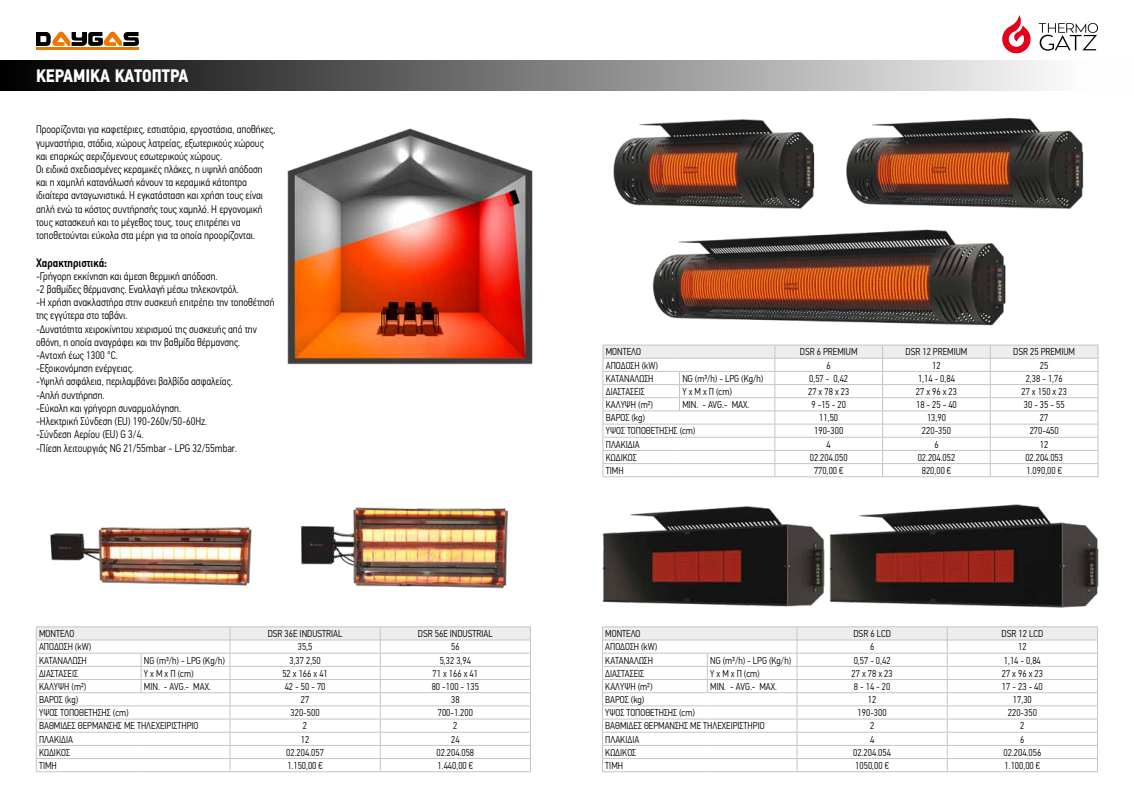
<style>
.page{position:relative;width:1134px;height:808px;background:#fff}
.page>*{position:absolute;margin:0;border:0;box-sizing:border-box;transform-origin:0 0}
.t1{font:700 18px "PF Din Text Cond Pro";color:#fff}
.t2{font:500 12px "PF Din Text Cond Pro";color:#000}
.t3{font:300 11px/13.2px "PF Din Text Cond Pro";color:#000}
.t4{font:300 10px "PF Din Text Cond Pro";color:#000}
</style>
<div class="page">
<svg style="left:1039px;top:23px;width:59px;height:28px"></svg>
<svg style="left:1002px;top:15px;width:28px;height:38px"></svg>
<svg style="left:36px;top:31px;width:103px;height:15px"></svg>
<hr style="left:36px;top:48px;width:103px;height:2px;background:#ed7703">
<div style="left:0;top:60px;width:1134px;height:31px;background:linear-gradient(to right,#000,#fff)"></div>
<img style="left:50px;top:527px;width:202px;height:59px">
<img style="left:301px;top:507px;width:207px;height:82px">
<svg style="left:602px;top:627px;width:496px;height:144px"></svg>
<hr style="left:602px;top:771px;width:105px;height:1px;background:#c4c5c6">
<hr style="left:707px;top:771px;width:90px;height:1px;background:#c4c5c6">
<hr style="left:797px;top:771px;width:150px;height:1px;background:#c4c5c6">
<hr style="left:947px;top:771px;width:151px;height:1px;background:#c4c5c6">
<hr style="left:36px;top:771px;width:105px;height:1px;background:#c4c5c6">
<hr style="left:141px;top:771px;width:89px;height:1px;background:#c4c5c6">
<hr style="left:230px;top:771px;width:150px;height:1px;background:#c4c5c6">
<hr style="left:380px;top:771px;width:151px;height:1px;background:#c4c5c6">
<svg style="left:36px;top:627px;width:495px;height:144px"></svg>
<hr style="left:380px;top:640px;width:151px;height:1px;background:#c4c5c6">
<img style="left:283px;top:64px;width:258px;height:301px">
<img style="left:602px;top:506px;width:186px;height:101px">
<img style="left:788px;top:504px;width:311px;height:104px">
<hr style="left:603px;top:476px;width:76px;height:1px;background:#c4c5c6">
<hr style="left:679px;top:476px;width:96px;height:1px;background:#c4c5c6">
<hr style="left:775px;top:476px;width:107px;height:1px;background:#c4c5c6">
<hr style="left:882px;top:476px;width:108px;height:1px;background:#c4c5c6">
<hr style="left:990px;top:476px;width:108px;height:1px;background:#c4c5c6">
<svg style="left:603px;top:345px;width:496px;height:131px"></svg>
<hr style="left:990px;top:358px;width:108px;height:1px;background:#c4c5c6">
<img style="left:652px;top:229px;width:354px;height:97px">
<img style="left:613px;top:119px;width:202px;height:90px">
<img style="left:846px;top:117px;width:238px;height:92px">
<h1 class="t1" style="left:36px;top:65px;width:154px">KEΡΑΜΙΚΑ ΚΑΤΟΠΤΡΑ</h1>
<p class="t3" style="left:36px;top:123px;width:241px">Προορίζονται για καφετέριες, εστιατόρια, εργοστάσια, αποθήκες, γυμναστήρια, στάδια, χώρους λατρείας, εξωτερικούς χώρους και επαρκώς αεριζόμενους εσωτερικούς χώρους.<br>Οι ειδικά σχεδιασμένες κεραμικές πλάκες, η υψηλή απόδοση και η χαμηλή κατανάλωσή κάνουν τα κεραμικά κάτοπτρα ιδιαίτερα ανταγωνιστικά. Η εγκατάσταση και χρήση τους είναι απλή ενώ τα κόστος συντήρησής τους χαμηλό. Η εργονομική τους κατασκευή και το μέγεθος τους, τους επιτρέπει να τοποθετούνται εύκολα στα μέρη για τα οποία προορίζονται.</p>
<p class="t2" style="left:36px;top:255px;width:73px">Χαρακτηριστικά:</p>
<p class="t3" style="left:36px;top:270px;width:240px">-Γρήγορη εκκίνηση και άμεση θερμική απόδοση.<br>-2 βαθμίδες θέρμανσης. Εναλλαγή μέσω τηλεκοντρόλ.<br>-Η χρήση ανακλαστήρα στην συσκευή επιτρέπει την τοποθέτησή της εγγύτερα στο ταβάνι.<br>-Δυνατότητα χειροκίνητου χειρισμού της συσκευής από την οθόνη, η οποία αναγράφει και την βαθμίδα θέρμανσης.<br>-Αντοχή έως 1300 °C.<br>-Εξοικονόμηση ενέργειας.<br>-Υψηλή ασφάλεια, περιλαμβάνει βαλβίδα ασφαλείας.<br>-Απλή συντήρηση.<br>-Εύκολη και γρήγορη συναρμολόγηση.<br>-Ηλεκτρική Σύνδεση (EU) 190-260v/50-60Hz.<br>-Σύνδεση Αερίου (EU) G 3/4.<br>-Πίεση λειτουργιάς NG 21/55mbar - LPG 32/55mbar.</p>
<p class="t4" style="left:39px;top:628px;width:37px">ΜΟΝΤΕΛΟ</p>
<p class="t4" style="left:268px;top:628px;width:76px">DSR 36E INDUSTRIAL</p>
<p class="t4" style="left:418px;top:628px;width:76px">DSR 56E INDUSTRIAL</p>
<p class="t4" style="left:39px;top:641px;width:54px">ΑΠΟΔΟΣΗ (kW)</p>
<p class="t4" style="left:298px;top:641px;width:16px">35,5</p>
<p class="t4" style="left:451px;top:641px;width:10px">56</p>
<p class="t4" style="left:39px;top:654px;width:49px">ΚΑΤΑΝΑΛΩΣΗ</p>
<p class="t4" style="left:144px;top:654px;width:82px">NG (m3/h) - LPG (Kg/h)</p>
<p class="t4" style="left:289px;top:654px;width:33px">3,37 2,50</p>
<p class="t4" style="left:440px;top:654px;width:33px">5,32 3,94</p>
<p class="t4" style="left:39px;top:667px;width:40px">ΔΙΑΣΤΑΣΕΙΣ</p>
<p class="t4" style="left:144px;top:667px;width:51px">Υ χ Μ χ Π (cm)</p>
<p class="t4" style="left:282px;top:667px;width:47px">52 χ 166 χ 41</p>
<p class="t4" style="left:433px;top:667px;width:47px">71 χ 166 χ 41</p>
<p class="t4" style="left:39px;top:681px;width:49px">ΚΑΛΥΨΗ (m2)</p>
<p class="t4" style="left:144px;top:681px;width:68px">MIN. - AVG.- MAX.</p>
<p class="t4" style="left:285px;top:681px;width:42px">42 - 50 - 70</p>
<p class="t4" style="left:432px;top:681px;width:49px">80 -100 - 135</p>
<p class="t4" style="left:39px;top:694px;width:41px">ΒΑΡΟΣ (kg)</p>
<p class="t4" style="left:301px;top:694px;width:10px">27</p>
<p class="t4" style="left:451px;top:694px;width:10px">38</p>
<p class="t4" style="left:39px;top:707px;width:91px">ΥΨΟΣ ΤΟΠΟΘΕΤΗΣΗΣ (cm)</p>
<p class="t4" style="left:291px;top:707px;width:31px">320-500</p>
<p class="t4" style="left:438px;top:707px;width:37px">700-1.200</p>
<p class="t4" style="left:39px;top:720px;width:161px">ΒΑΘΜΙΔΕΣ ΘΕΡΜΑΝΣΗΣ ΜΕ ΤΗΛΕΧΕΙΡΙΣΤΗΡΙΟ</p>
<p class="t4" style="left:303px;top:720px;width:6px">2</p>
<p class="t4" style="left:453px;top:720px;width:6px">2</p>
<p class="t4" style="left:39px;top:733px;width:35px">ΠΛΑΚΙΔΙΑ</p>
<p class="t4" style="left:301px;top:733px;width:10px">12</p>
<p class="t4" style="left:451px;top:733px;width:10px">24</p>
<p class="t4" style="left:39px;top:746px;width:32px">ΚΩΔΙΚΟΣ</p>
<p class="t4" style="left:286px;top:746px;width:39px">02.204.057</p>
<p class="t4" style="left:436px;top:746px;width:39px">02.204.058</p>
<p class="t4" style="left:39px;top:760px;width:19px">ΤΙΜΗ</p>
<p class="t4" style="left:287px;top:760px;width:37px">1.150,00 €</p>
<p class="t4" style="left:438px;top:760px;width:37px">1.440,00 €</p>
<p class="t4" style="left:606px;top:346px;width:37px">ΜΟΝΤΕΛΟ</p>
<p class="t4" style="left:800px;top:346px;width:59px">DSR 6 PREMIUM</p>
<p class="t4" style="left:905px;top:346px;width:63px">DSR 12 PREMIUM</p>
<p class="t4" style="left:1013px;top:346px;width:63px">DSR 25 PREMIUM</p>
<p class="t4" style="left:606px;top:359px;width:54px">ΑΠΟΔΟΣΗ (kW)</p>
<p class="t4" style="left:826px;top:359px;width:6px">6</p>
<p class="t4" style="left:932px;top:359px;width:10px">12</p>
<p class="t4" style="left:1040px;top:359px;width:10px">25</p>
<p class="t4" style="left:606px;top:373px;width:49px">ΚΑΤΑΝΑΛΩΣΗ</p>
<p class="t4" style="left:682px;top:373px;width:82px">NG (m3/h) - LPG (Kg/h)</p>
<p class="t4" style="left:809px;top:373px;width:40px">0,57 - 0,42</p>
<p class="t4" style="left:918px;top:373px;width:38px">1,14 - 0,84</p>
<p class="t4" style="left:1026px;top:373px;width:38px">2,38 - 1,76</p>
<p class="t4" style="left:606px;top:386px;width:40px">ΔΙΑΣΤΑΣΕΙΣ</p>
<p class="t4" style="left:682px;top:386px;width:51px">Υ χ Μ χ Π (cm)</p>
<p class="t4" style="left:808px;top:386px;width:43px">27 χ 78 χ 23</p>
<p class="t4" style="left:916px;top:386px;width:43px">27 χ 96 χ 23</p>
<p class="t4" style="left:1021px;top:386px;width:47px">27 χ 150 χ 23</p>
<p class="t4" style="left:606px;top:399px;width:49px">ΚΑΛΥΨΗ (m2)</p>
<p class="t4" style="left:682px;top:399px;width:68px">MIN. - AVG.- MAX.</p>
<p class="t4" style="left:811px;top:399px;width:36px">9 -15 - 20</p>
<p class="t4" style="left:916px;top:399px;width:42px">18 - 25 - 40</p>
<p class="t4" style="left:1024px;top:399px;width:42px">30 - 35 - 55</p>
<p class="t4" style="left:606px;top:412px;width:41px">ΒΑΡΟΣ (kg)</p>
<p class="t4" style="left:819px;top:412px;width:20px">11,50</p>
<p class="t4" style="left:927px;top:412px;width:20px">13,90</p>
<p class="t4" style="left:1040px;top:412px;width:10px">27</p>
<p class="t4" style="left:606px;top:425px;width:91px">ΥΨΟΣ ΤΟΠΟΘΕΤΗΣΗΣ (cm)</p>
<p class="t4" style="left:814px;top:425px;width:31px">190-300</p>
<p class="t4" style="left:922px;top:425px;width:31px">220-350</p>
<p class="t4" style="left:1030px;top:425px;width:31px">270-450</p>
<p class="t4" style="left:606px;top:438px;width:35px">ΠΛΑΚΙΔΙΑ</p>
<p class="t4" style="left:827px;top:438px;width:6px">4</p>
<p class="t4" style="left:934px;top:438px;width:6px">6</p>
<p class="t4" style="left:1040px;top:438px;width:10px">12</p>
<p class="t4" style="left:606px;top:452px;width:32px">ΚΩΔΙΚΟΣ</p>
<p class="t4" style="left:810px;top:452px;width:39px">02.204.050</p>
<p class="t4" style="left:918px;top:452px;width:39px">02.204.052</p>
<p class="t4" style="left:1025px;top:452px;width:39px">02.204.053</p>
<p class="t4" style="left:606px;top:465px;width:19px">ΤΙΜΗ</p>
<p class="t4" style="left:814px;top:465px;width:31px">770,00 €</p>
<p class="t4" style="left:922px;top:465px;width:31px">820,00 €</p>
<p class="t4" style="left:1026px;top:465px;width:37px">1.090,00 €</p>
<p class="t4" style="left:605px;top:628px;width:37px">ΜΟΝΤΕΛΟ</p>
<p class="t4" style="left:853px;top:628px;width:39px">DSR 6 LCD</p>
<p class="t4" style="left:1001px;top:628px;width:43px">DSR 12 LCD</p>
<p class="t4" style="left:605px;top:641px;width:54px">ΑΠΟΔΟΣΗ (kW)</p>
<p class="t4" style="left:870px;top:641px;width:6px">6</p>
<p class="t4" style="left:1018px;top:641px;width:10px">12</p>
<p class="t4" style="left:605px;top:654px;width:49px">ΚΑΤΑΝΑΛΩΣΗ</p>
<p class="t4" style="left:710px;top:654px;width:82px">NG (m3/h) - LPG (Kg/h)</p>
<p class="t4" style="left:854px;top:654px;width:38px">0,57 - 0,42</p>
<p class="t4" style="left:1004px;top:654px;width:38px">1,14 - 0,84</p>
<p class="t4" style="left:605px;top:667px;width:40px">ΔΙΑΣΤΑΣΕΙΣ</p>
<p class="t4" style="left:710px;top:667px;width:51px">Υ χ Μ χ Π (cm)</p>
<p class="t4" style="left:851px;top:667px;width:43px">27 χ 78 χ 23</p>
<p class="t4" style="left:1002px;top:667px;width:43px">27 χ 96 χ 23</p>
<p class="t4" style="left:605px;top:681px;width:49px">ΚΑΛΥΨΗ (m2)</p>
<p class="t4" style="left:710px;top:681px;width:68px">MIN. - AVG.- MAX.</p>
<p class="t4" style="left:854px;top:681px;width:38px">8 - 14 - 20</p>
<p class="t4" style="left:1002px;top:681px;width:42px">17 - 23 - 40</p>
<p class="t4" style="left:605px;top:694px;width:41px">ΒΑΡΟΣ (kg)</p>
<p class="t4" style="left:868px;top:694px;width:10px">12</p>
<p class="t4" style="left:1013px;top:694px;width:20px">17,30</p>
<p class="t4" style="left:605px;top:707px;width:91px">ΥΨΟΣ ΤΟΠΟΘΕΤΗΣΗΣ (cm)</p>
<p class="t4" style="left:857px;top:707px;width:31px">190-300</p>
<p class="t4" style="left:1008px;top:707px;width:31px">220-350</p>
<p class="t4" style="left:605px;top:720px;width:161px">ΒΑΘΜΙΔΕΣ ΘΕΡΜΑΝΣΗΣ ΜΕ ΤΗΛΕΧΕΙΡΙΣΤΗΡΙΟ</p>
<p class="t4" style="left:870px;top:720px;width:6px">2</p>
<p class="t4" style="left:1020px;top:720px;width:6px">2</p>
<p class="t4" style="left:605px;top:733px;width:35px">ΠΛΑΚΙΔΙΑ</p>
<p class="t4" style="left:870px;top:733px;width:6px">4</p>
<p class="t4" style="left:1020px;top:733px;width:6px">6</p>
<p class="t4" style="left:605px;top:746px;width:32px">ΚΩΔΙΚΟΣ</p>
<p class="t4" style="left:853px;top:746px;width:39px">02.204.054</p>
<p class="t4" style="left:1003px;top:746px;width:39px">02.204.056</p>
<p class="t4" style="left:605px;top:760px;width:19px">ΤΙΜΗ</p>
<p class="t4" style="left:855px;top:760px;width:35px">1050,00 €</p>
<p class="t4" style="left:1005px;top:760px;width:37px">1.100,00 €</p>
</div>
